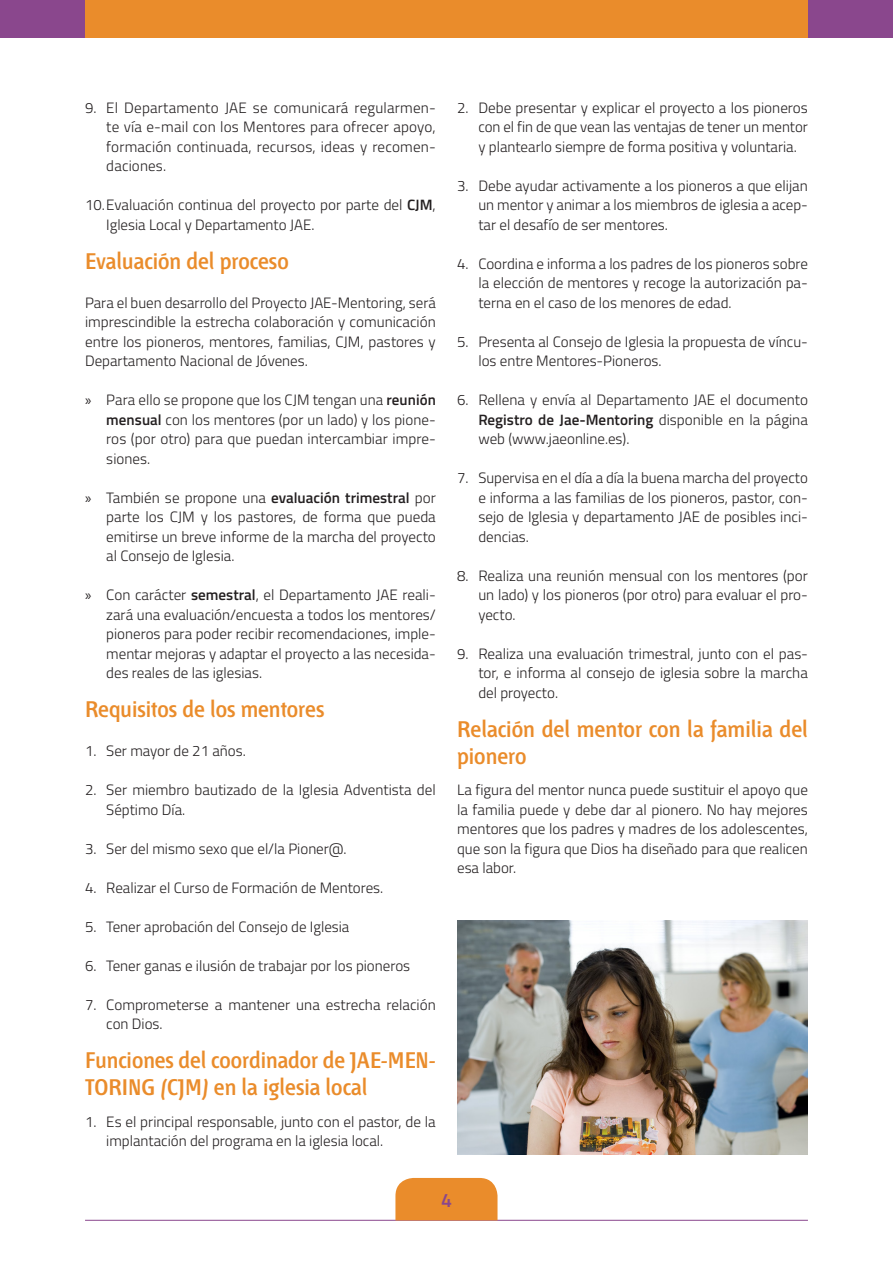
<style>
.page{position:relative;width:893px;height:1263px;background:#fff}
.page>*{position:absolute;margin:0;border:0;box-sizing:border-box;transform-origin:0 0}
.Subtítulo_texto{font:600 22.5px/27px "Fontana ND Cc Os F";color:#ea8c2b}
.t1{font:600 19.5px "Titillium";color:#8a478d}
.Texto{font:300 15px/19.5px "Titillium";color:#231f20;text-align:justify}
.s1{font-weight:600}
.s2{font-family:"Myriad Pro";font-weight:400}
</style>
<div class="page">
<hr style="left:85px;top:1220px;width:723px;height:1px;background:#8a478d">
<div style="left:395px;top:1178px;width:102px;height:42px;background:#ea8c2b"></div>
<div style="left:1px;top:0;width:85px;height:38px;background:#8a478d"></div>
<div style="left:808px;top:0;width:85px;height:38px;background:#8a478d"></div>
<div style="left:86px;top:0;width:722px;height:38px;background:#ea8c2b"></div>
<img style="left:457px;top:921px;width:351px;height:234px">
<p class="Texto" style="left:106px;top:97px;width:331px;text-indent:-21px">9. El Departamento JAE se comunicará regularmen&shy;te vía e-mail con los Mentores para ofrecer apoyo, formación continuada, recursos, ideas y recomen&shy;daciones.</p>
<p class="Texto" style="left:106px;top:194px;width:331px;text-indent:-21px">10.Evaluación continua del proyecto por parte del <span class="s1">CJM</span>,<br>Iglesia Local y Departamento JAE.</p>
<p class="Subtítulo_texto" style="left:85px;top:249px;width:205px">Evaluación del proceso</p>
<p class="Texto" style="left:85px;top:292px;width:352px">Para el buen desarrollo del Proyecto JAE-Mentoring, será imprescindible la estrecha colaboración y comunicación entre los pioneros, mentores, familias, CJM, pastores y Departamento Nacional de Jóvenes.</p>
<p class="Texto" style="left:106px;top:389px;width:331px;text-indent:-21px"><span class="s2">»</span> Para ello se propone que los CJM tengan una <span class="s1">reunión mensual</span> con los mentores (por un lado) y los pione&shy;ros (por otro) para que puedan intercambiar impre&shy;siones.</p>
<p class="Texto" style="left:106px;top:487px;width:331px;text-indent:-21px"><span class="s2">»</span> También se propone una <span class="s1">evaluación trimestral</span> por parte los CJM y los pastores, de forma que pueda emitirse un breve informe de la marcha del proyecto al Consejo de Iglesia.</p>
<p class="Texto" style="left:106px;top:584px;width:331px;text-indent:-21px"><span class="s2">»</span> Con carácter <span class="s1">semestral</span>, el Departamento JAE reali&shy;zará una evaluación/encuesta a todos los mentores/ pioneros para poder recibir recomendaciones, imple&shy;mentar mejoras y adaptar el proyecto a las necesida&shy;des reales de las iglesias.</p>
<p class="Subtítulo_texto" style="left:85px;top:697px;width:241px">Requisitos de los mentores</p>
<p class="Texto" style="left:85px;top:740px;width:162px">1. Ser mayor de 21 años.</p>
<p class="Texto" style="left:106px;top:779px;width:331px;text-indent:-21px">2. Ser miembro bautizado de la Iglesia Adventista del<br>Séptimo Día.</p>
<p class="Texto" style="left:85px;top:838px;width:263px">3. Ser del mismo sexo que el/la Pioner@.</p>
<p class="Texto" style="left:85px;top:877px;width:300px">4. Realizar el Curso de Formación de Mentores.</p>
<p class="Texto" style="left:85px;top:916px;width:266px">5. Tener aprobación del Consejo de Iglesia</p>
<p class="Texto" style="left:85px;top:955px;width:327px">6. Tener ganas e ilusión de trabajar por los pioneros</p>
<p class="Texto" style="left:106px;top:994px;width:331px;text-indent:-21px">7. Comprometerse a mantener una estrecha relación con Dios.</p>
<p class="Subtítulo_texto" style="left:85px;top:1048px;width:352px">Funciones del coordinador de JAE-MEN-<br>TORING (CJM) en la iglesia local</p>
<p class="Texto" style="left:106px;top:1111px;width:331px;text-indent:-21px">1. Es el principal responsable, junto con el pastor, de la implantación del programa en la iglesia local.</p>
<p class="Texto" style="left:478px;top:97px;width:331px;text-indent:-21px">2. Debe presentar y explicar el proyecto a los pioneros con el fin de que vean las ventajas de tener un mentor y plantearlo siempre de forma positiva y voluntaria.</p>
<p class="Texto" style="left:478px;top:175px;width:331px;text-indent:-21px">3. Debe ayudar activamente a los pioneros a que elijan un mentor y animar a los miembros de iglesia a acep&shy;tar el desafío de ser mentores.</p>
<p class="Texto" style="left:478px;top:253px;width:331px;text-indent:-21px">4. Coordina e informa a los padres de los pioneros sobre la elección de mentores y recoge la autorización pa&shy;terna en el caso de los menores de edad.</p>
<p class="Texto" style="left:478px;top:331px;width:331px;text-indent:-21px">5. Presenta al Consejo de Iglesia la propuesta de víncu&shy;los entre Mentores-Pioneros.</p>
<p class="Texto" style="left:478px;top:389px;width:331px;text-indent:-21px">6. Rellena y envía al Departamento JAE el documento <span class="s1">Registro de Jae-Mentoring</span> disponible en la página web (www.jaeonline.es).</p>
<p class="Texto" style="left:478px;top:467px;width:331px;text-indent:-21px">7. Supervisa en el día a día la buena marcha del proyecto e informa a las familias de los pioneros, pastor, con&shy;sejo de Iglesia y departamento JAE de posibles inci&shy;dencias.</p>
<p class="Texto" style="left:478px;top:565px;width:331px;text-indent:-21px">8. Realiza una reunión mensual con los mentores (por un lado) y los pioneros (por otro) para evaluar el pro&shy;yecto.</p>
<p class="Texto" style="left:478px;top:643px;width:331px;text-indent:-21px">9. Realiza una evaluación trimestral, junto con el pas&shy;tor, e informa al consejo de iglesia sobre la marcha del proyecto.</p>
<p class="Subtítulo_texto" style="left:457px;top:717px;width:352px">Relación del mentor con la familia del pionero</p>
<p class="Texto" style="left:457px;top:779px;width:352px">La figura del mentor nunca puede sustituir el apoyo que la familia puede y debe dar al pionero. No hay mejores mentores que los padres y madres de los adolescentes, que son la figura que Dios ha diseñado para que realicen esa labor.</p>
<h2 class="t1" style="left:441px;top:1185px;width:12px">4</h2>
</div>
